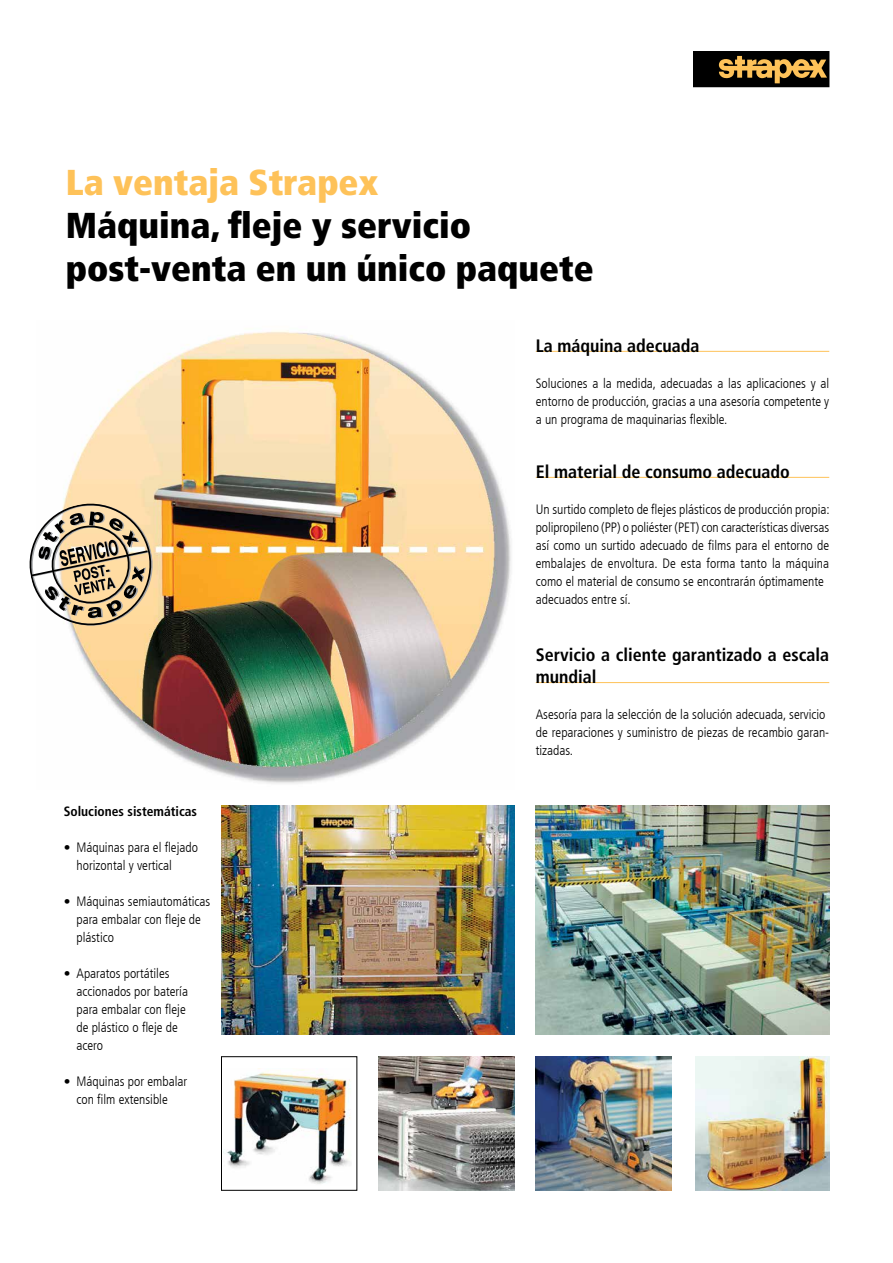
<style>
.page{position:relative;width:893px;height:1263px;background:#fff}
.page>*{position:absolute;margin:0;border:0;box-sizing:border-box;transform-origin:0 0}
.t1{font:900 condensed 36px "Frutiger LT Com";color:#000}
.t2{font:900 condensed 36px "Frutiger LT Com";color:#fec259}
.t3{font:700 condensed 18px/21.6px "Frutiger LT Com";color:#000}
.t4{font:300 condensed 13.5px/18px "Frutiger LT Com";color:#000}
.t5{font:700 condensed 13.5px "Frutiger LT Com";color:#000}
</style>
<div class="page">
<img style="left:66px;top:330px;width:445px;height:454px">
<img style="left:378px;top:1056px;width:136px;height:134px">
<img style="left:536px;top:1056px;width:136px;height:134px">
<img style="left:224px;top:1068px;width:127px;height:116px">
<div style="left:221px;top:1056px;width:136px;height:134px;border:1px solid #000"></div>
<img style="left:221px;top:806px;width:293px;height:229px">
<img style="left:536px;top:806px;width:293px;height:228px">
<img style="left:695px;top:1056px;width:134px;height:135px">
<div style="left:693px;top:51px;width:136px;height:36px;background:#000"></div>
<svg style="left:719px;top:56px;width:108px;height:27px"></svg>
<hr style="left:536px;top:351px;width:293px;height:1px;background:#fec259">
<hr style="left:536px;top:477px;width:293px;height:1px;background:#fec259">
<hr style="left:536px;top:682px;width:293px;height:1px;background:#fec259">
<svg style="left:29px;top:492px;width:135px;height:145px"></svg>
<p class="t2" style="left:66px;top:160px;width:314px">La ventaja Strapex</p>
<p class="t1" style="left:66px;top:204px;width:407px">Máquina, fleje y servicio</p>
<p class="t1" style="left:66px;top:247px;width:529px">post-venta en un único paquete</p>
<p class="t3" style="left:536px;top:335px;width:165px">La máquina adecuada</p>
<p class="t4" style="left:536px;top:374px;width:295px">Soluciones a la medida, adecuadas a las aplicaciones y al entorno de producción, gracias a una asesoría competente y</p>
<p class="t4" style="left:536px;top:410px;width:193px">a un programa de maquinarias flexible.</p>
<p class="t3" style="left:536px;top:461px;width:256px">El material de consumo adecuado</p>
<p class="t4" style="left:536px;top:500px;width:295px">Un surtido completo de flejes plásticos de producción propia:</p>
<p class="t4" style="left:536px;top:518px;width:295px">polipropileno (PP) o poliéster (PET) con características diversas</p>
<p class="t4" style="left:536px;top:536px;width:295px;text-align:justify">así como un surtido adecuado de films para el entorno de embalajes de envoltura. De esta forma tanto la máquina como el material de consumo se encontrarán óptimamente</p>
<p class="t4" style="left:536px;top:590px;width:96px">adecuados entre sí.</p>
<p class="t5" style="left:64px;top:803px;width:135px">Soluciones sistemáticas</p>
<p class="t4" style="left:64px;top:838px;width:136px">• Máquinas para el flejado</p>
<p class="t4" style="left:76px;top:856px;width:97px">horizontal y vertical</p>
<p class="t4" style="left:64px;top:892px;width:148px">• Máquinas semiautomáticas</p>
<p class="t4" style="left:76px;top:910px;width:126px">para embalar con fleje de</p>
<p class="t4" style="left:76px;top:928px;width:39px">plástico</p>
<p class="t4" style="left:64px;top:964px;width:107px">• Aparatos portátiles</p>
<p class="t4" style="left:76px;top:982px;width:113px">accionados por batería</p>
<p class="t4" style="left:76px;top:1000px;width:111px">para embalar con fleje</p>
<p class="t4" style="left:76px;top:1018px;width:103px">de plástico o fleje de</p>
<p class="t4" style="left:76px;top:1036px;width:28px">acero</p>
<p class="t4" style="left:64px;top:1072px;width:125px">• Máquinas por embalar</p>
<p class="t4" style="left:76px;top:1090px;width:93px">con film extensible</p>
<p class="t3" style="left:536px;top:644px;width:295px">Servicio a cliente garantizado a escala mundial</p>
<p class="t4" style="left:536px;top:705px;width:291px">Asesoría para la selección de la solución adecuada, servicio</p>
<p class="t4" style="left:536px;top:723px;width:295px">de reparaciones y suministro de piezas de recambio garan&shy;tizadas.</p>
</div>
